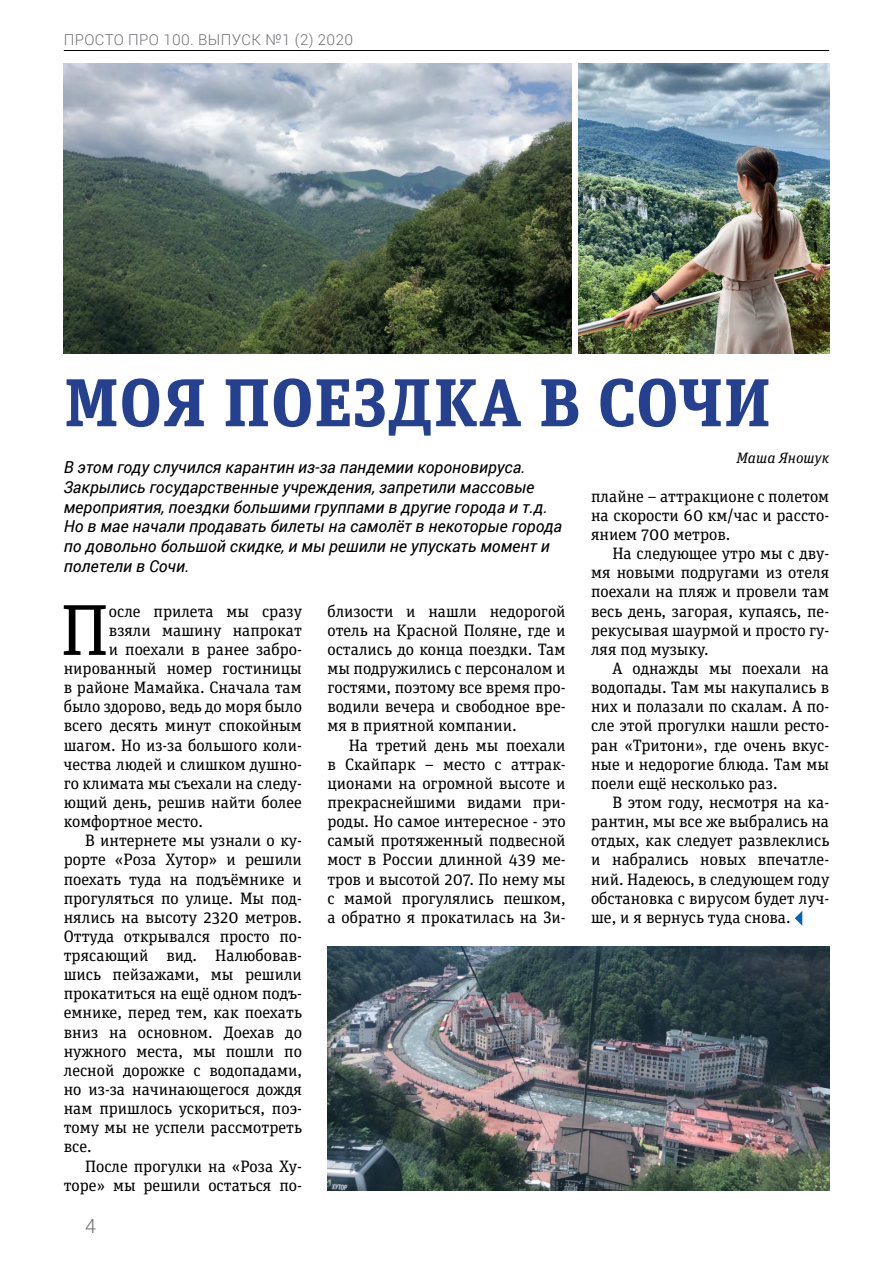
<style>
.page{position:relative;width:893px;height:1263px;background:#fff}
.page>*{position:absolute;margin:0;border:0;box-sizing:border-box;transform-origin:0 0}
.Первый_абзац{font:72px "Unit Slab Pro";color:#000}
.Статья{font:700 67.5px "Unit Slab Pro";letter-spacing:.02em;color:#25408f}
.t1{font:300 19.5px "Roboto";color:#6d6e71}
.Текст_статьи{font:16.5px/19.2px "Unit Slab Pro";color:#000;text-align:justify}
.Первый_абзац-2{font:16.5px "Unit Slab Pro";color:#000}
.Вводка{font:italic 16.5px/19.8px "Roboto";color:#000}
.t2{font:300 15px "Roboto";letter-spacing:.025em;color:#6d6e71}
.Автор{font:italic 15px "Unit Slab Pro";color:#000}
</style>
<div class="page">
<hr style="left:64px;top:50px;width:765px;height:1px;background:#000">
<svg style="left:795px;top:911px;width:7px;height:15px"></svg>
<img style="left:64px;top:64px;width:508px;height:289px">
<img style="left:578px;top:64px;width:251px;height:289px">
<img style="left:327px;top:946px;width:502px;height:245px">
<p class="t2" style="left:64px;top:29px;width:291px">ПРОСТО ПРО 100. ВЫПУСК №1 (2) 2020</p>
<p class="Статья" style="left:64px;top:353px;width:707px">МОЯ ПОЕЗДКА В СОЧИ</p>
<p class="Автор" style="left:737px;top:448px;width:94px">Маша Яношук</p>
<p class="Вводка" style="left:64px;top:457px;width:500px">В этом году случился карантин из-за пандемии короновируса.<br>Закрылись государственные учреждения, запретили массовые мероприятия, поездки большими группами в другие города и т.д.<br>Но в мае начали продавать билеты на самолёт в некоторые города по довольно большой скидке, и мы решили не упускать момент и полетели в Сочи.</p>
<p class="Текст_статьи" style="left:591px;top:486px;width:240px">плайне – аттракционе с полетом на скорости 60 км/час и рассто&shy;янием 700 метров.</p>
<p class="Текст_статьи" style="left:591px;top:543px;width:240px;text-indent:21px">На следующее утро мы с дву&shy;мя новыми подругами из отеля поехали на пляж и провели там весь день, загорая, купаясь, пе&shy;рекусывая шаурмой и просто гу&shy;ляя под музыку.</p>
<p class="Текст_статьи" style="left:591px;top:658px;width:240px;text-indent:21px">А однажды мы поехали на водопады. Там мы накупались в них и полазали по скалам. А по&shy;сле этой прогулки нашли ресто&shy;ран «Тритони», где очень вкус&shy;ные и недорогие блюда. Там мы поели ещё несколько раз.</p>
<p class="Текст_статьи" style="left:591px;top:792px;width:240px;text-indent:21px">В этом году, несмотря на ка&shy;рантин, мы все же выбрались на отдых, как следует развлеклись и набрались новых впечатле&shy;ний. Надеюсь, в следующем году обстановка с вирусом будет луч&shy;ше, и я вернусь туда снова.</p>
<p class="Текст_статьи" style="left:327px;top:601px;width:240px">близости и нашли недорогой отель на Красной Поляне, где и остались до конца поездки. Там мы подружились с персоналом и гостями, поэтому все время про&shy;водили вечера и свободное вре&shy;мя в приятной компании.</p>
<p class="Текст_статьи" style="left:327px;top:735px;width:240px;text-indent:21px">На третий день мы поехали в Скайпарк – место с аттрак&shy;ционами на огромной высоте и прекраснейшими видами при&shy;роды. Но самое интересное - это самый протяженный подвесной мост в России длинной 439 ме&shy;тров и высотой 207. По нему мы с мамой прогулялись пешком, а обратно я прокатилась на Зи-</p>
<p class="Первый_абзац" style="left:61px;top:581px;width:50px">П</p>
<p class="Первый_абзац-2" style="left:109px;top:600px;width:194px">осле прилета мы сразу</p>
<p class="Первый_абзац-2" style="left:109px;top:619px;width:194px">взяли машину напрокат</p>
<p class="Первый_абзац-2" style="left:109px;top:638px;width:194px">и поехали в ранее забро-</p>
<p class="Первый_абзац-2" style="left:64px;top:657px;width:240px">нированный номер гостиницы</p>
<p class="Первый_абзац-2" style="left:64px;top:676px;width:240px">в районе Мамайка. Сначала там</p>
<p class="Первый_абзац-2" style="left:64px;top:695px;width:240px">было здорово, ведь до моря было</p>
<p class="Первый_абзац-2" style="left:64px;top:715px;width:240px">всего десять минут спокойным</p>
<p class="Первый_абзац-2" style="left:64px;top:734px;width:240px">шагом. Но из-за большого коли-</p>
<p class="Первый_абзац-2" style="left:64px;top:753px;width:240px">чества людей и слишком душно-</p>
<p class="Первый_абзац-2" style="left:64px;top:772px;width:240px">го климата мы съехали на следу-</p>
<p class="Первый_абзац-2" style="left:64px;top:791px;width:240px">ющий день, решив найти более</p>
<p class="Первый_абзац-2" style="left:64px;top:810px;width:141px">комфортное место.</p>
<p class="Текст_статьи" style="left:64px;top:830px;width:240px;text-indent:21px">В интернете мы узнали о ку&shy;рорте «Роза Хутор» и решили поехать туда на подъёмнике и прогуляться по улице. Мы под&shy;нялись на высоту 2320 метров.<br>Оттуда открывался просто по&shy;трясающий вид. Налюбовав&shy;шись пейзажами, мы решили прокатиться на ещё одном подъ&shy;емнике, перед тем, как поехать вниз на основном. Доехав до нужного места, мы пошли по лесной дорожке с водопадами, но из-за начинающегося дождя нам пришлось ускориться, поэ&shy;тому мы не успели рассмотреть все.</p>
<p class="Текст_статьи" style="left:64px;top:1156px;width:240px;text-align:right">После прогулки на «Роза Ху&shy;торе» мы решили остаться по-</p>
<p class="t1" style="left:85px;top:1213px;width:12px">4</p>
</div>
